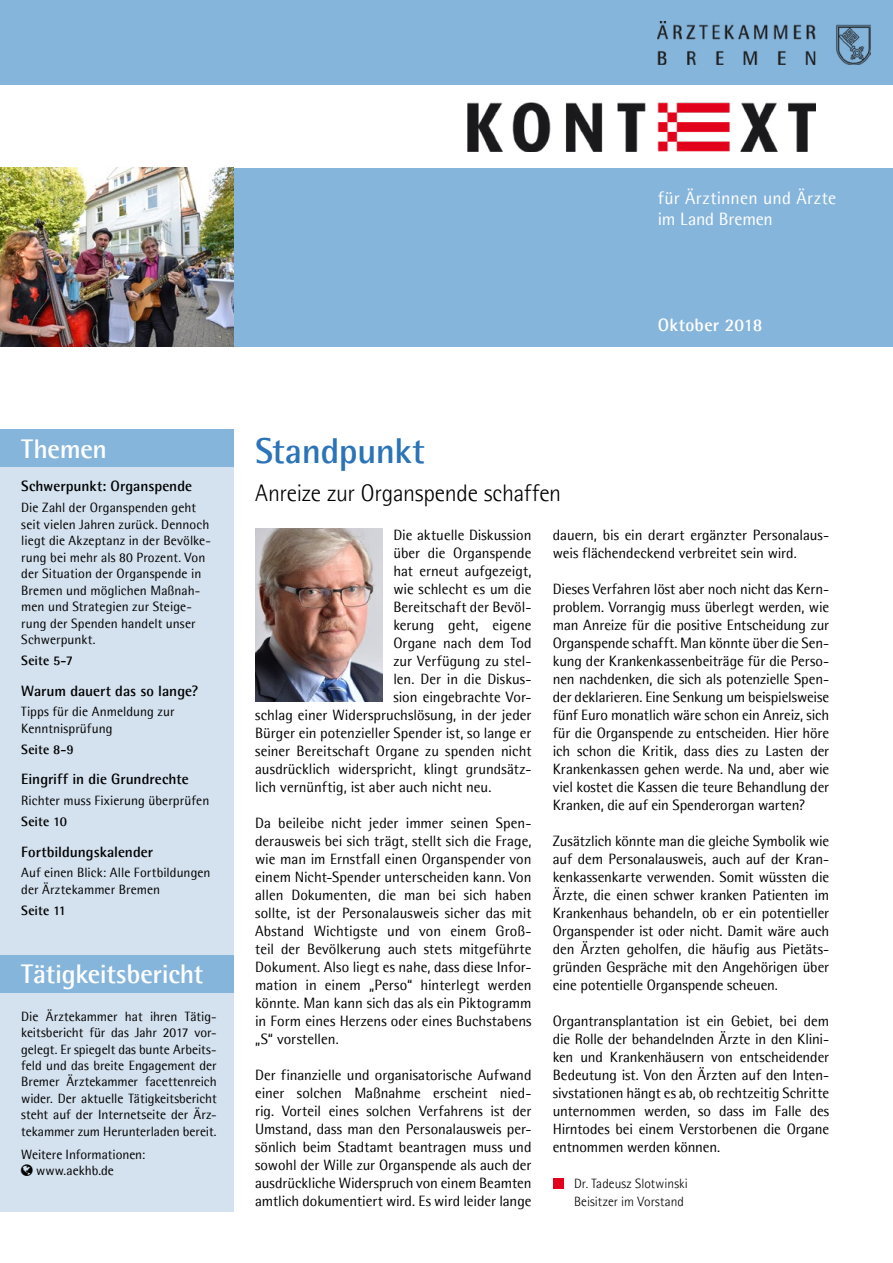
<style>
.page{position:relative;width:893px;height:1263px;background:#fff}
.page>*{position:absolute;margin:0;border:0;box-sizing:border-box;transform-origin:0 0}
.t1{font:700 36px "Agfa Rotis Semisans";letter-spacing:-.02em;color:#2a74b7}
.t2{font:700 27px "Agfa Rotis Semisans";letter-spacing:-.01em;color:#fff}
.t3{font:300 24px "Agfa Rotis Semisans";letter-spacing:-.01em;color:#000}
.t4{font:18px/21px "Agfa Rotis Semisans";letter-spacing:.005em;color:#fff}
.t5{font:700 18px "Agfa Rotis Semisans";letter-spacing:.01em;color:#fff}
.t6{font:15px/18px "Agfa Rotis Semisans";letter-spacing:-.005em;color:#000;text-align:justify}
.t7{font:700 15px "Agfa Rotis Semisans";color:#000}
.t8{font:13.5px/16.5px "Agfa Rotis Semisans";color:#000}
.t9{font:300 13.5px/18px "Agfa Rotis Semisans";letter-spacing:.005em;color:#000}
.t10{font:700 13.5px "Agfa Rotis Semisans";letter-spacing:.005em;color:#000}
</style>
<div class="page">
<div style="left:234px;top:168px;width:659px;height:179px;background:#86b5dc"></div>
<div style="left:0;top:429px;width:234px;height:783px;background:#d4e1ee"></div>
<div style="left:0;top:429px;width:234px;height:38px;background:#86b5dc"></div>
<div style="left:0;top:0;width:893px;height:85px;background:#86b5dc"></div>
<img style="left:468px;top:103px;width:348px;height:48px">
<img style="left:658px;top:21px;width:213px;height:43px">
<img style="left:255px;top:528px;width:128px;height:174px">
<div style="left:553px;top:1178px;width:10px;height:10px;background:#e2001b"></div>
<img style="left:0;top:168px;width:234px;height:179px">
<div style="left:0;top:955px;width:234px;height:38px;background:#86b5dc"></div>
<p class="t4" style="left:658px;top:187px;width:180px">für Ärztinnen und Ärzte im Land Bremen</p>
<p class="t5" style="left:658px;top:314px;width:106px">Oktober 2018</p>
<h2 class="t2" style="left:21px;top:432px;width:87px">Themen</h2>
<p class="t7" style="left:21px;top:477px;width:172px">Schwerpunkt: Organspende</p>
<p class="t8" style="left:21px;top:499px;width:191px">Die Zahl der Organspenden geht seit vielen Jahren zurück. Dennoch liegt die Akzeptanz in der Bevölke&shy;rung bei mehr als 80 Prozent. Von der Situation der Organspende in<br>Bremen und möglichen Maßnah&shy;men und Strategien zur Steige&shy;rung der Spenden handelt unser<br>Schwerpunkt.</p>
<p class="t10" style="left:21px;top:652px;width:53px">Seite 5-7</p>
<p class="t7" style="left:21px;top:681px;width:179px">Warum dauert das so lange?</p>
<p class="t8" style="left:21px;top:703px;width:155px">Tipps für die Anmeldung zur<br>Kenntnisprüfung</p>
<p class="t10" style="left:21px;top:741px;width:54px">Seite 8-9</p>
<p class="t7" style="left:21px;top:770px;width:169px">Eingriff in die Grundrechte</p>
<p class="t8" style="left:21px;top:792px;width:190px">Richter muss Fixierung überprüfen</p>
<p class="t10" style="left:21px;top:813px;width:47px">Seite 10</p>
<p class="t7" style="left:21px;top:842px;width:133px">Fortbildungskalender</p>
<p class="t8" style="left:21px;top:864px;width:191px">Auf einen Blick: Alle Fortbildungen der Ärztekammer Bremen</p>
<p class="t10" style="left:21px;top:902px;width:46px">Seite 11</p>
<h2 class="t2" style="left:21px;top:958px;width:184px">Tätigkeitsbericht</h2>
<p class="t8" style="left:21px;top:1007px;width:197px;text-align:justify">Die Ärztekammer hat ihren Tätig&shy;keitsbericht für das Jahr 2017 vor&shy;gelegt. Er spiegelt das bunte Arbeits&shy;feld und das breite Engagement der Bremer Ärztekammer facettenreich wider. Der aktuelle Tätigkeitsbericht steht auf der Internetseite der Ärz&shy;tekammer zum Herunterladen bereit.</p>
<p class="t8" style="left:36px;top:1145px;width:111px;text-indent:-15px">Weitere Informationen: www.aekhb.de</p>
<h1 class="t1" style="left:255px;top:429px;width:171px">Standpunkt</h1>
<h3 class="t3" style="left:255px;top:480px;width:308px">Anreize zur Organspende schaffen</h3>
<p class="t6" style="left:393px;top:526px;width:140px">Die aktuelle Diskussion</p>
<p class="t6" style="left:393px;top:544px;width:140px">über die Organspende</p>
<p class="t6" style="left:393px;top:562px;width:140px">hat erneut aufgezeigt,</p>
<p class="t6" style="left:393px;top:580px;width:140px">wie schlecht es um die</p>
<p class="t6" style="left:393px;top:598px;width:140px">Bereitschaft der Bevöl-</p>
<p class="t6" style="left:393px;top:616px;width:140px">kerung geht, eigene</p>
<p class="t6" style="left:393px;top:634px;width:140px">Organe nach dem Tod</p>
<p class="t6" style="left:393px;top:652px;width:140px">zur Verfügung zu stel-</p>
<p class="t6" style="left:393px;top:670px;width:140px">len. Der in die Diskus-</p>
<p class="t6" style="left:393px;top:688px;width:140px">sion eingebrachte Vor-</p>
<p class="t6" style="left:255px;top:706px;width:278px">schlag einer Widerspruchslösung, in der jeder</p>
<p class="t6" style="left:255px;top:724px;width:278px">Bürger ein potenzieller Spender ist, so lange er</p>
<p class="t6" style="left:255px;top:742px;width:278px">seiner Bereitschaft Organe zu spenden nicht</p>
<p class="t6" style="left:255px;top:760px;width:278px">ausdrücklich widerspricht, klingt grundsätz-</p>
<p class="t6" style="left:255px;top:778px;width:238px">lich vernünftig, ist aber auch nicht neu.</p>
<p class="t6" style="left:255px;top:814px;width:278px">Da beileibe nicht jeder immer seinen Spen&shy;derausweis bei sich trägt, stellt sich die Frage, wie man im Ernstfall einen Organspender von einem Nicht-Spender unterscheiden kann. Von allen Dokumenten, die man bei sich haben sollte, ist der Personalausweis sicher das mit Abstand Wichtigste und von einem Groß&shy;teil der Bevölkerung auch stets mitgeführte Dokument. Also liegt es nahe, dass diese Infor&shy;mation in einem „Perso“ hinterlegt werden könnte. Man kann sich das als ein Piktogramm in Form eines Herzens oder eines Buchstabens „S“ vorstellen.</p>
<p class="t6" style="left:255px;top:1066px;width:278px">Der finanzielle und organisatorische Aufwand einer solchen Maßnahme erscheint nied&shy;rig. Vorteil eines solchen Verfahrens ist der Umstand, dass man den Personalausweis per&shy;sönlich beim Stadtamt beantragen muss und sowohl der Wille zur Organspende als auch der ausdrückliche Widerspruch von einem Beamten amtlich dokumentiert wird. Es wird leider lange</p>
<p class="t6" style="left:553px;top:526px;width:278px">dauern, bis ein derart ergänzter Personalaus&shy;weis flächendeckend verbreitet sein wird.</p>
<p class="t6" style="left:553px;top:580px;width:278px">Dieses Verfahren löst aber noch nicht das Kern&shy;problem. Vorrangig muss überlegt werden, wie man Anreize für die positive Entscheidung zur Organspende schafft. Man könnte über die Sen&shy;kung der Krankenkassenbeiträge für die Perso&shy;nen nachdenken, die sich als potenzielle Spen&shy;der deklarieren. Eine Senkung um beispielsweise fünf Euro monatlich wäre schon ein Anreiz, sich für die Organspende zu entscheiden. Hier höre ich schon die Kritik, dass dies zu Lasten der Krankenkassen gehen werde. Na und, aber wie viel kostet die Kassen die teure Behandlung der Kranken, die auf ein Spenderorgan warten?</p>
<p class="t6" style="left:553px;top:832px;width:278px">Zusätzlich könnte man die gleiche Symbolik wie auf dem Personalausweis, auch auf der Kran&shy;kenkassenkarte verwenden. Somit wüssten die Ärzte, die einen schwer kranken Patienten im Krankenhaus behandeln, ob er ein potentieller Organspender ist oder nicht. Damit wäre auch den Ärzten geholfen, die häufig aus Pietäts&shy;gründen Gespräche mit den Angehörigen über eine potentielle Organspende scheuen.</p>
<p class="t6" style="left:553px;top:1012px;width:278px">Organtransplantation ist ein Gebiet, bei dem die Rolle der behandelnden Ärzte in den Klini&shy;ken und Krankenhäusern von entscheidender Bedeutung ist. Von den Ärzten auf den Inten&shy;sivstationen hängt es ab, ob rechtzeitig Schritte unternommen werden, so dass im Falle des Hirntodes bei einem Verstorbenen die Organe entnommen werden können.</p>
<p class="t9" style="left:574px;top:1175px;width:115px">Dr. Tadeusz Slotwinski<br>Beisitzer im Vorstand</p>
</div>
